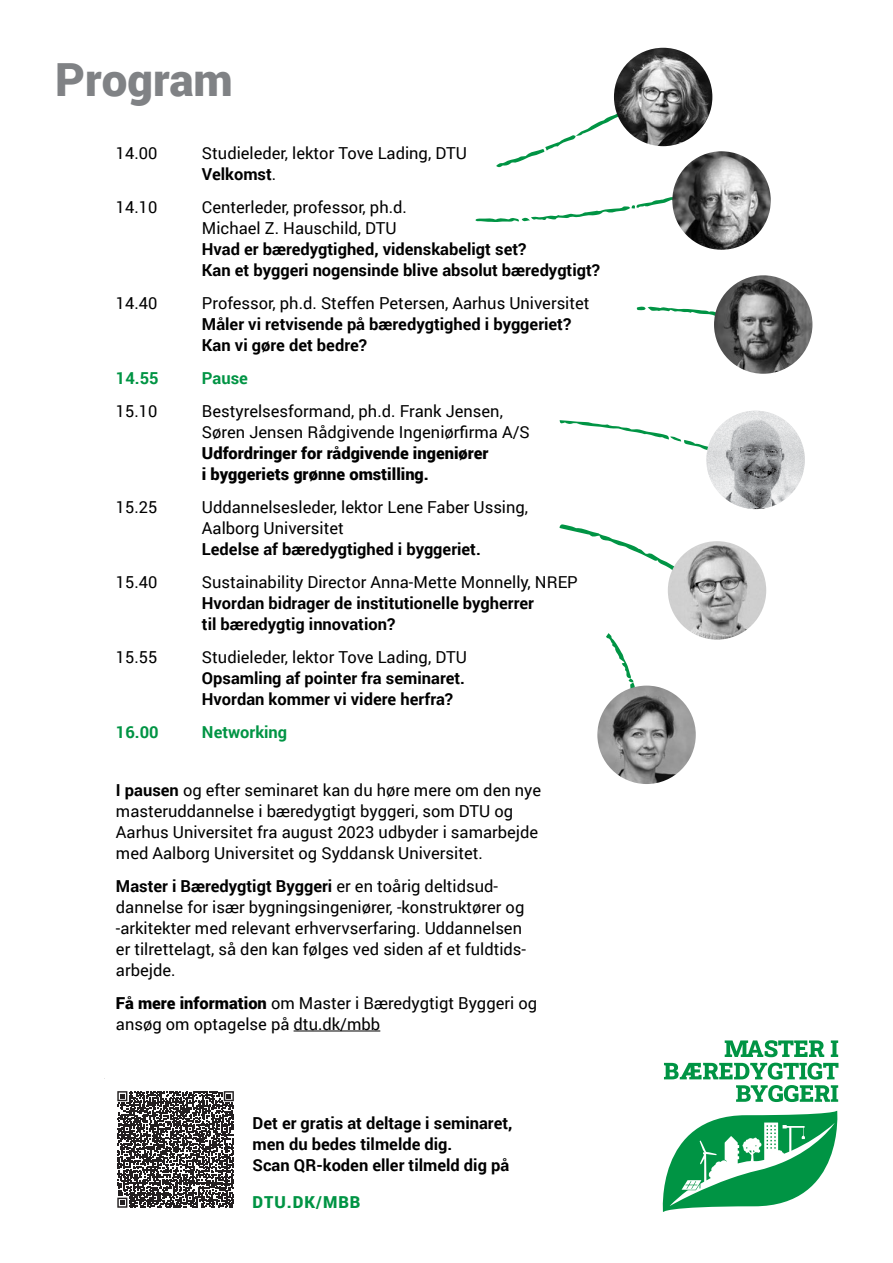
<style>
.page{position:relative;width:893px;height:1263px;background:#fff}
.page>*{position:absolute;margin:0;border:0;box-sizing:border-box;transform-origin:0 0}
.t1{font:900 45.6px "Roboto";color:#808285}
.t2{font:16.5px/21px "Roboto";color:#000}
.t3{font:700 16.5px/21px "Roboto";color:#000}
.t4{font:900 16.5px/21px "Roboto";color:#000}
.t5{font:700 16.5px "Roboto";color:#009444}
.t6{font:900 16.5px "Roboto";letter-spacing:.06em;color:#009444}
.s1{font-weight:700}
.s2{font-weight:900}
</style>
<div class="page">
<svg style="left:559px;top:524px;width:151px;height:83px"></svg>
<svg style="left:496px;top:83px;width:170px;height:84px"></svg>
<svg style="left:637px;top:306px;width:80px;height:11px"></svg>
<svg style="left:606px;top:633px;width:33px;height:72px"></svg>
<svg style="left:475px;top:197px;width:197px;height:25px"></svg>
<svg style="left:560px;top:420px;width:148px;height:30px"></svg>
<img style="left:614px;top:48px;width:98px;height:98px;border-radius:49px">
<img style="left:672px;top:151px;width:99px;height:99px;border-radius:49px">
<img style="left:714px;top:275px;width:98px;height:99px;border-radius:49px">
<img style="left:706px;top:411px;width:99px;height:98px;border-radius:49px">
<img style="left:668px;top:541px;width:98px;height:99px;border-radius:49px">
<img style="left:597px;top:686px;width:99px;height:98px;border-radius:49px">
<hr style="left:294px;top:1030px;width:86px;height:1px;background:#000">
<svg style="left:117px;top:1091px;width:117px;height:117px"></svg>
<svg style="left:662px;top:1110px;width:176px;height:102px"></svg>
<svg style="left:736px;top:1085px;width:102px;height:17px"></svg>
<svg style="left:664px;top:1040px;width:174px;height:39px"></svg>
<h1 class="t1" style="left:55px;top:48px;width:179px">Program</h1>
<p class="t2" style="left:116px;top:142px;width:43px">14.00</p>
<p class="t2" style="left:202px;top:142px;width:266px">Studieleder, lektor Tove Lading, DTU<br><span class="s1">Velkomst</span>.</p>
<p class="t2" style="left:116px;top:196px;width:43px">14.10</p>
<p class="t2" style="left:202px;top:196px;width:206px">Centerleder, professor, ph.d.<br>Michael Z. Hauschild, DTU</p>
<p class="t3" style="left:202px;top:238px;width:400px">Hvad er bæredygtighed, videnskabeligt set?<br>Kan et byggeri nogensinde blive absolut bæredygtigt?</p>
<p class="t2" style="left:116px;top:292px;width:43px">14.40</p>
<p class="t2" style="left:202px;top:292px;width:389px">Professor, ph.d. Steffen Petersen, Aarhus Universitet</p>
<p class="t3" style="left:202px;top:313px;width:371px">Måler vi retvisende på bæredygtighed i byggeriet?<br>Kan vi gøre det bedre?</p>
<p class="t5" style="left:116px;top:366px;width:44px">14.55</p>
<p class="t5" style="left:202px;top:366px;width:48px">Pause</p>
<p class="t2" style="left:116px;top:400px;width:43px">15.10</p>
<p class="t2" style="left:202px;top:400px;width:329px">Bestyrelsesformand, ph.d. Frank Jensen,<br>Søren Jensen Rådgivende Ingeniørfirma A/S</p>
<p class="t4" style="left:202px;top:442px;width:288px">Udfordringer for rådgivende ingeniører i byggeriets grønne omstilling.</p>
<p class="t2" style="left:116px;top:496px;width:43px">15.25</p>
<p class="t2" style="left:202px;top:496px;width:328px">Uddannelsesleder, lektor Lene Faber Ussing,<br>Aalborg Universitet</p>
<p class="t3" style="left:202px;top:538px;width:280px">Ledelse af bæredygtighed i byggeriet.</p>
<p class="t2" style="left:116px;top:571px;width:43px">15.40</p>
<p class="t2" style="left:202px;top:571px;width:377px">Sustainability Director Anna-Mette Monnelly, NREP</p>
<p class="t3" style="left:202px;top:592px;width:333px">Hvordan bidrager de institutionelle bygherrer til bæredygtig innovation?</p>
<p class="t2" style="left:116px;top:646px;width:43px">15.55</p>
<p class="t2" style="left:202px;top:646px;width:266px">Studieleder, lektor Tove Lading, DTU</p>
<p class="t3" style="left:202px;top:667px;width:265px">Opsamling af pointer fra seminaret.<br>Hvordan kommer vi videre herfra?</p>
<p class="t5" style="left:116px;top:721px;width:44px">16.00</p>
<p class="t5" style="left:202px;top:721px;width:87px">Networking</p>
<p class="t2" style="left:116px;top:779px;width:427px"><span class="s1">I pausen</span> og efter seminaret kan du høre mere om den nye masteruddannelse i bæredygtigt byggeri, som DTU og Aarhus Universitet fra august 2023 udbyder i samarbejde med Aalborg Universitet og Syddansk Universitet.</p>
<p class="t2" style="left:116px;top:875px;width:410px"><span class="s1">Master i Bæredygtigt Byggeri</span> er en toårig deltidsud&shy;dannelse for især bygningsingeniører, -konstruktører og -arkitekter med relevant erhvervserfaring. Uddannelsen er tilrettelagt, så den kan følges ved siden af et fuldtids-- arbejde.</p>
<p class="t2" style="left:116px;top:992px;width:423px"><span class="s2">Få mere information</span> om Master i Bæredygtigt Byggeri og ansøg om optagelse på dtu.dk/mbb</p>
<p class="t3" style="left:253px;top:1112px;width:261px">Det er gratis at deltage i seminaret, men du bedes tilmelde dig.<br>Scan QR-koden eller tilmeld dig på</p>
<p class="t6" style="left:253px;top:1190px;width:109px">DTU.DK/MBB</p>
</div>
